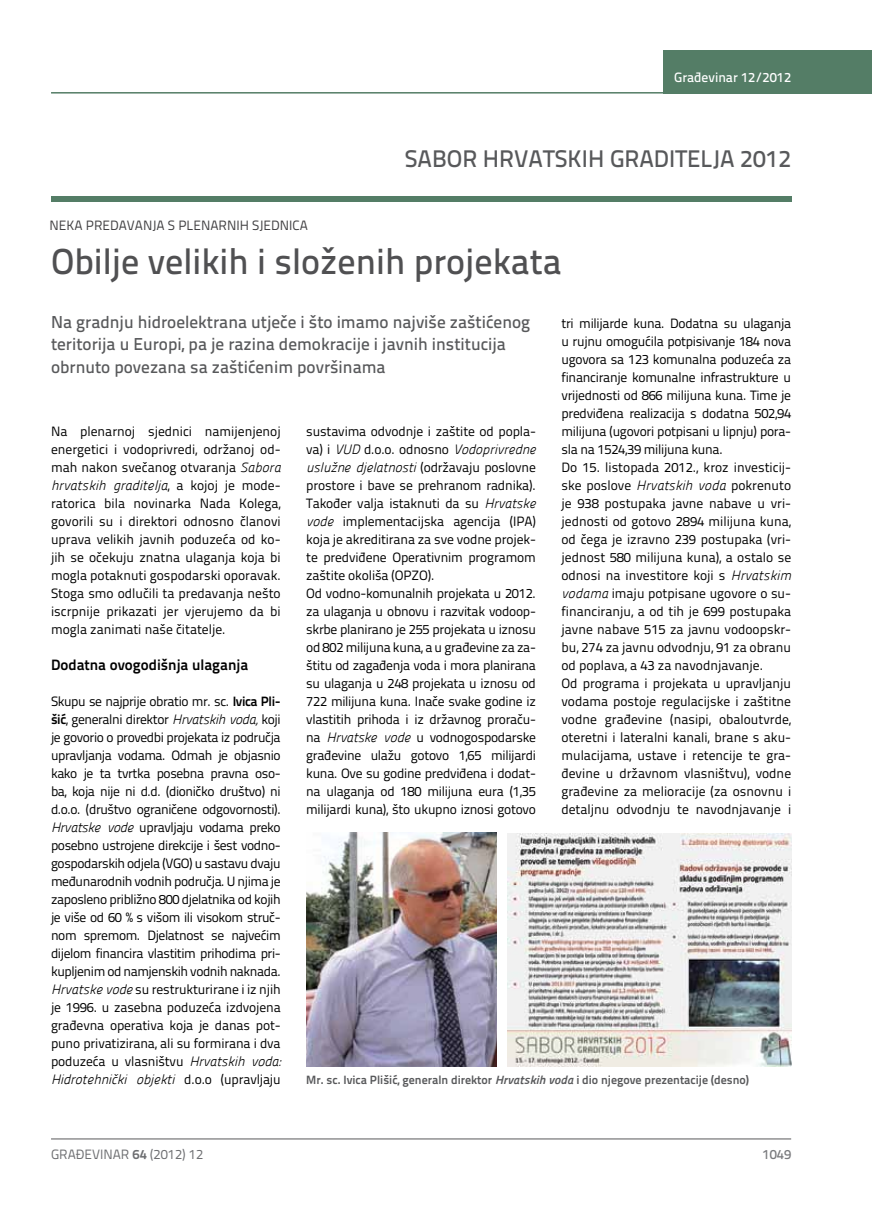
<style>
.page{position:relative;width:872px;height:1212px;background:#fff}
.page>*{position:absolute;margin:0;border:0;box-sizing:border-box;transform-origin:0 0}
.t1{font:500 36px "Titillium Text 22 L";color:#505052}
.t2{font:500 24px "Titillium Text 22 L";color:#58595b}
.t3{font:500 17.25px/22.5px "Titillium Text 22 L";color:#58595b}
.t4{font:700 15px "Titillium Text 22 L";color:#000}
.t5{font:13.5px/18px "Titillium Text 22 L";letter-spacing:-.01em;color:#000}
.t6{font:italic 13.5px "Panefresco 250 wt";letter-spacing:-.01em;color:#000}
.t7{font:13.5px "Titillium Text 22 L";color:#414042}
.t8{font:13.5px "Titillium Text 22 L";color:#6d6e71}
.t9{font:500 13.5px "Titillium Text 22 L";color:#fff}
.t10{font:500 13.5px "Titillium Text 22 L";color:#797a7d}
.t11{font:700 12px "Titillium Text 22 L";color:#58595b}
.s1{font-family:"Panefresco 250 wt";font-style:italic}
.s2{font-family:"Titillium Text 22 L";font-style:normal}
.s3{font-weight:700}
.s4{font-family:"Panefresco 800 wt";font-weight:400;font-style:italic}
</style>
<div class="page">
<hr style="left:51px;top:1139px;width:740px;height:1px;background:#58595b">
<hr style="left:51px;top:92px;width:612px;height:2px;background:#547d66">
<div style="left:663px;top:50px;width:209px;height:44px;background:#547d66"></div>
<div style="left:51px;top:196px;width:740px;height:6px;background:#547d66"></div>
<img style="left:507px;top:833px;width:284px;height:233px">
<img style="left:306px;top:832px;width:191px;height:234px">
<p class="t9" style="left:674px;top:67px;width:118px">Građevinar 12/2012</p>
<p class="t7" style="left:50px;top:215px;width:260px">NEKA PREDAVANJA S PLENARNIH SJEDNICA</p>
<h2 class="t2" style="left:405px;top:140px;width:388px">SABOR HRVATSKIH GRADITELJA 2012</h2>
<h1 class="t1" style="left:51px;top:234px;width:512px">Obilje velikih i složenih projekata</h1>
<p class="t3" style="left:51px;top:309px;width:481px">Na gradnju hidroelektrana utječe i što imamo najviše zaštićenog teritorija u Europi, pa je razina demokracije i javnih institucija obrnuto povezana sa zaštićenim površinama</p>
<p class="t5" style="left:561px;top:313px;width:231px">tri milijarde kuna. Dodatna su ulaganja u rujnu omogućila potpisivanje 184 nova ugovora sa 123 komunalna poduzeća za financiranje komunalne infrastrukture u vrijednosti od 866 milijuna kuna. Time je predviđena realizacija s dodatna 502,94 milijuna (ugovori potpisani u lipnju) pora&shy;sla na 1524,39 milijuna kuna.<br>Do 15. listopada 2012., kroz investicij&shy;ske poslove <span class="s1">Hrvatskih voda</span> pokrenuto je 938 postupaka javne nabave u vri&shy;jednosti od gotovo 2894 milijuna kuna, od čega je izravno 239 postupaka (vri&shy;jednost 580 milijuna kuna), a ostalo se odnosi na investitore koji s <span class="s1">Hrvatskim vodama</span> imaju potpisane ugovore o su&shy;financiranju, a od tih je 699 postupaka javne nabave 515 za javnu vodoopskr&shy;bu, 274 za javnu odvodnju, 91 za obranu od poplava, a 43 za navodnjavanje.<br>Od programa i projekata u upravljanju vodama postoje regulacijske i zaštitne vodne građevine (nasipi, obaloutvrde, oteretni i lateralni kanali, brane s aku&shy;mulacijama, ustave i retencije te gra&shy;đevine u državnom vlasništvu), vodne građevine za melioracije (za osnovnu i detaljnu odvodnju te navodnjavanje i</p>
<p class="t5" style="left:306px;top:421px;width:231px">sustavima odvodnje i zaštite od popla&shy;va) i <span class="s1">VUD</span> d.o.o. odnosno <span class="s1">Vodoprivredne</span></p>
<p class="t6" style="left:306px;top:457px;width:231px">uslužne djelatnosti <span class="s2">(održavaju poslovne</span></p>
<p class="t5" style="left:306px;top:475px;width:231px">prostore i bave se prehranom radnika).<br>Također valja istaknuti da su <span class="s1">Hrvatske vode</span> implementacijska agencija (IPA) koja je akreditirana za sve vodne projek&shy;te predviđene Operativnim programom zaštite okoliša (OPZO).<br>Od vodno-komunalnih projekata u 2012. za ulaganja u obnovu i razvitak vodoop&shy;skrbe planirano je 255 projekata u iznosu od 802 milijuna kuna, a u građevine za za&shy;štitu od zagađenja voda i mora planirana su ulaganja u 248 projekata u iznosu od 722 milijuna kuna. Inače svake godine iz vlastitih prihoda i iz državnog proraču&shy;na <span class="s1">Hrvatske vode</span> u vodnogospodarske građevine ulažu gotovo 1,65 milijardi kuna. Ove su godine predviđena i dodat&shy;na ulaganja od 180 milijuna eura (1,35 milijardi kuna), što ukupno iznosi gotovo</p>
<p class="t5" style="left:51px;top:421px;width:231px;text-align:justify">Na plenarnoj sjednici namijenjenoj energetici i vodoprivredi, održanoj od&shy;mah nakon svečanog otvaranja <span class="s1">Sabora</span></p>
<p class="t6" style="left:51px;top:475px;width:231px">hrvatskih graditelja<span class="s2">, a kojoj je mode-</span></p>
<p class="t5" style="left:51px;top:493px;width:231px;text-align:justify">ratorica bila novinarka Nada Kolega, govorili su i direktori odnosno članovi uprava velikih javnih poduzeća od ko&shy;jih se očekuju znatna ulaganja koja bi mogla potaknuti gospodarski oporavak.<br>Stoga smo odlučili ta predavanja nešto iscrpnije prikazati jer vjerujemo da bi mogla zanimati naše čitatelje.</p>
<p class="t4" style="left:51px;top:653px;width:199px">Dodatna ovogodišnja ulaganja</p>
<p class="t5" style="left:51px;top:691px;width:231px;text-align:justify">Skupu se najprije obratio mr. sc. <span class="s3">Ivica Pli&shy;šić</span>, generalni direktor <span class="s1">Hrvatskih voda,</span> koji je govorio o provedbi projekata iz područja upravljanja vodama. Odmah je objasnio kako je ta tvrtka posebna pravna oso&shy;ba, koja nije ni d.d. (dioničko društvo) ni d.o.o. (društvo ograničene odgovornosti).<br><span class="s1">Hrvatske vode</span> upravljaju vodama preko posebno ustrojene direkcije i šest vodno&shy;gospodarskih odjela (VGO) u sastavu dvaju međunarodnih vodnih područja. U njima je zaposleno približno 800 djelatnika od kojih je više od 60 % s višom ili visokom struč&shy;nom spremom. Djelatnost se najvećim dijelom financira vlastitim prihodima pri&shy;kupljenim od namjenskih vodnih naknada.<br><span class="s1">Hrvatske vode</span> su restrukturirane i iz njih je 1996. u zasebna poduzeća izdvojena građevna operativa koja je danas pot&shy;puno privatizirana, ali su formirana i dva poduzeća u vlasništvu <span class="s1">Hrvatskih voda:</span></p>
<p class="t6" style="left:51px;top:1070px;width:231px">Hidrotehnički objekti <span class="s2">d.o.o (upravljaju</span></p>
<p class="t11" style="left:306px;top:1071px;width:444px">Mr. sc. Ivica Plišić, generaln direktor <span class="s4">Hrvatskih voda</span> i dio njegove prezentacije (desno)</p>
<p class="t8" style="left:51px;top:1144px;width:154px">GRAĐEVINAR <span class="s3">64</span> (2012) 12</p>
<p class="t10" style="left:762px;top:1144px;width:30px">1049</p>
</div>
